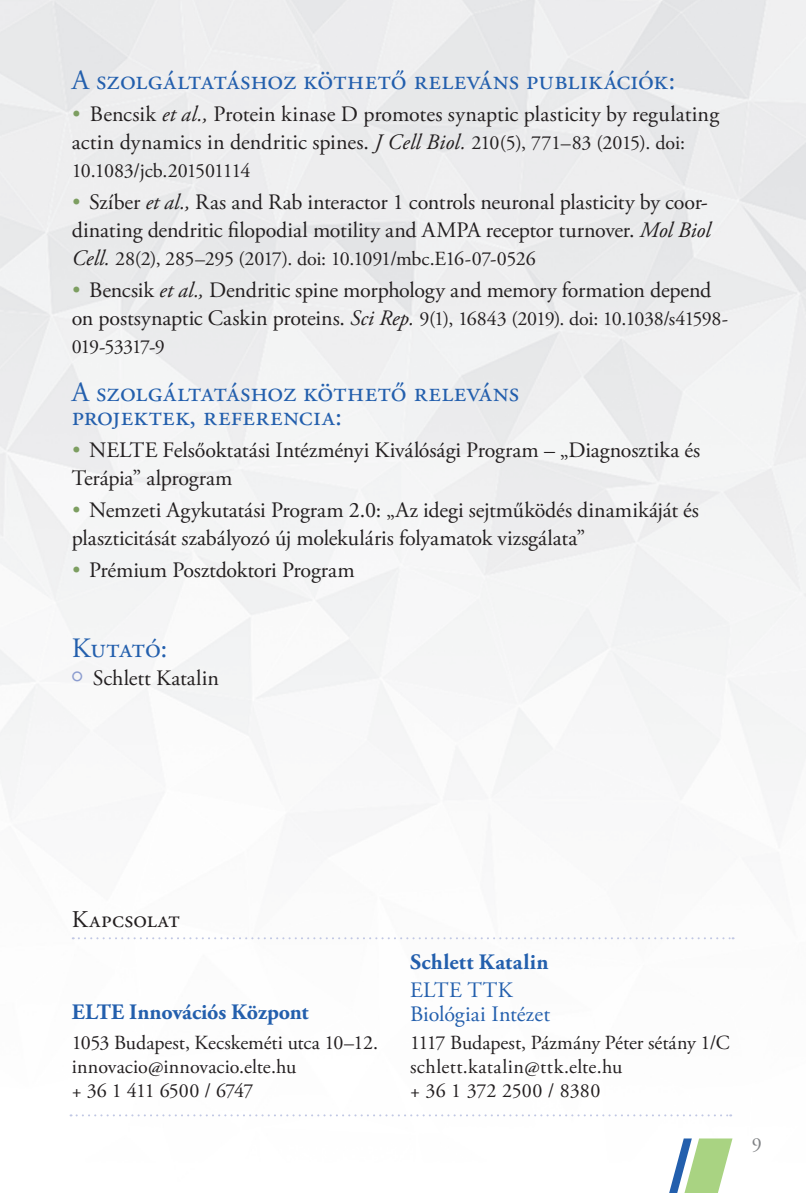
<style>
.page{position:relative;width:806px;height:1193px;background:#fff}
.page>*{position:absolute;margin:0;border:0;box-sizing:border-box;transform-origin:0 0}
.t1{font:28px/24px "Adobe Garamond Pro";letter-spacing:.005em;color:#235fad}
.t2{font:24px "Adobe Garamond Pro";letter-spacing:.01em;color:#231f20}
.t3{font:22px/28px "Adobe Garamond Pro";letter-spacing:-.01em;color:#231f20}
.t4{font:22px/28px "Adobe Garamond Pro";letter-spacing:.015em;color:#231f20}
.t5{font:700 22px "Adobe Garamond Pro";letter-spacing:.005em;color:#235fad}
.t6{font:22px/24px "Adobe Garamond Pro";letter-spacing:.01em;color:#235fad}
.t7{font:20px/24px "Adobe Garamond Pro";letter-spacing:-.03em;color:#231f20}
.t8{font:20px/24px "Adobe Garamond Pro";letter-spacing:-.005em;color:#231f20}
.t9{font:20px "Adobe Garamond Pro";color:#808285}
.s1{font-weight:700;font-size:36px;color:#7d9e61}
.s2{font-style:italic}
.s3{font-size:20px}
.s4{font-style:italic;font-size:22px}
.s5{font-size:22px}
.s6{font-family:"Calibri";font-size:20px;color:#8b9ccf}
</style>
<div class="page">
<svg style="left:669px;top:1138px;width:63px;height:55px"></svg>
<svg style="left:73px;top:937px;width:660px;height:2px"></svg>
<svg style="left:71px;top:1114px;width:660px;height:2px"></svg>
<p class="t1" style="left:72px;top:69px;width:605px">A szolgáltatáshoz köthető releváns publikációk:</p>
<p class="t3" style="left:72px;top:101px;width:649px"><span class="s1">·</span> Bencsik <span class="s2">et al.,</span> Protein kinase D promotes synaptic plasticity by regulating actin dynamics in dendritic spines. <span class="s2">J Cell Biol.</span> <span class="s3">210(5), 771–83 (2015). doi:</span></p>
<p class="t7" style="left:72px;top:159px;width:180px">10.1083/jcb.201501114</p>
<p class="t4" style="left:72px;top:189px;width:640px"><span class="s1">·</span> Szíber <span class="s2">et al.,</span> Ras and Rab interactor 1 controls neuronal plasticity by coor&shy;dinating dendritic filopodial motility and AMPA receptor turnover. <span class="s2">Mol Biol</span></p>
<p class="t7" style="left:72px;top:247px;width:465px"><span class="s4">Cell.</span> 28(2), 285–295 (2017). doi: 10.1091/mbc.E16-07-0526</p>
<p class="t3" style="left:72px;top:277px;width:641px"><span class="s1">·</span> Bencsik <span class="s2">et al.,</span> Dendritic spine morphology and memory formation depend</p>
<p class="t7" style="left:72px;top:305px;width:658px;line-height:28px"><span class="s5">on postsynaptic Caskin proteins.</span> <span class="s4">Sci Rep.</span> 9(1), 16843 (2019). doi: 10.1038/s41598-<br>019-53317-9</p>
<p class="t1" style="left:72px;top:381px;width:449px">A szolgáltatáshoz köthető releváns projektek, referencia:</p>
<p class="t3" style="left:72px;top:437px;width:630px"><span class="s1">·</span> NELTE Felsőoktatási Intézményi Kiválósági Program – „Diagnosztika és<br>Terápia” alprogram</p>
<p class="t3" style="left:72px;top:497px;width:628px"><span class="s1">·</span> Nemzeti Agykutatási Program 2.0: „Az idegi sejtműködés dinamikáját és plaszticitását szabályozó új molekuláris folyamatok vizsgálata”</p>
<p class="t3" style="left:72px;top:557px;width:284px"><span class="s1">·</span> Prémium Posztdoktori Program</p>
<p class="t1" style="left:72px;top:637px;width:97px">Kutató:</p>
<p class="t3" style="left:72px;top:665px;width:149px"><span class="s6">○</span> Schlett Katalin</p>
<p class="t2" style="left:72px;top:905px;width:110px">Kapcsolat</p>
<p class="t5" style="left:72px;top:999px;width:238px">ELTE Innovációs Központ</p>
<p class="t7" style="left:72px;top:1031px;width:308px">1053 Budapest, Kecskeméti utca 10–12. innovacio@innovacio.elte.hu<br>+ 36 1 411 6500 / 6747</p>
<p class="t5" style="left:410px;top:949px;width:140px">Schlett Katalin</p>
<p class="t6" style="left:410px;top:979px;width:141px">ELTE TTK<br>Biológiai Intézet</p>
<p class="t8" style="left:410px;top:1031px;width:321px">1117 Budapest, Pázmány Péter sétány 1/C schlett.katalin@ttk.elte.hu<br>+ 36 1 372 2500 / 8380</p>
<p class="t9" style="left:751px;top:1132px;width:11px">9</p>
</div>
